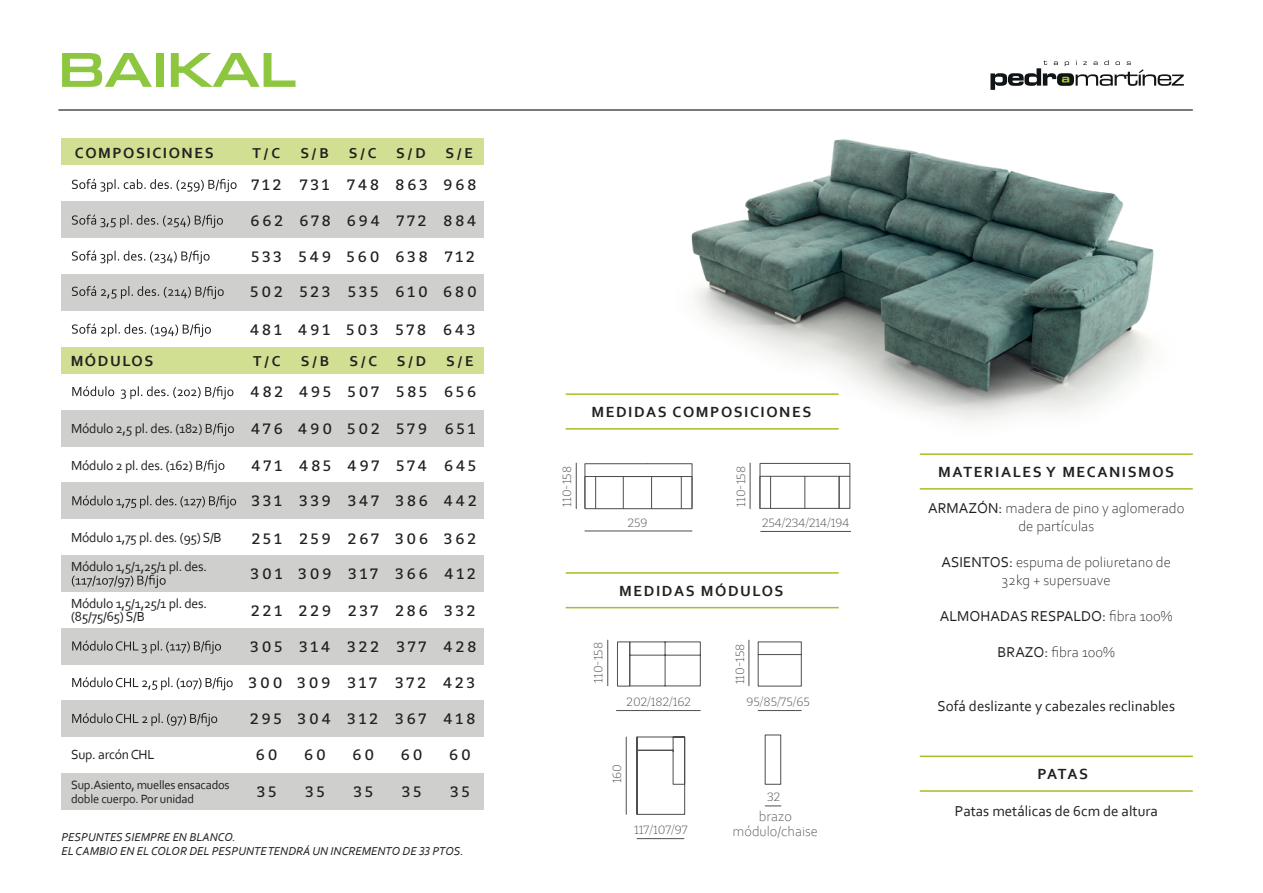
<style>
.page{position:relative;width:1263px;height:893px;background:#fff}
.page>*{position:absolute;margin:0;border:0;box-sizing:border-box;transform-origin:0 0}
.t1{font:700 60px "Parsi";color:#8dc63f}
.t2{font:700 15.45px "Corbel";letter-spacing:.1em;color:#231f20}
.t3{font:15px "Bitter";letter-spacing:.2em;color:#231f20}
.t4{font:300 15px/18px "Corbel";color:#231f20;text-align:center}
.t5{font:15px "Corbel";color:#231f20}
.t6{font:700 15px "Corbel";color:#231f20}
.t7{font:300 14.7px/15.6px "Corbel";color:#4c4f50;text-align:center}
.t8{font:13.8px/13.8px "Corbel";letter-spacing:-.02em;color:#231f20}
.t9{font:12.45px/13.8px "Corbel";letter-spacing:-.02em;color:#231f20}
.t10{font:100 12px "Bitter";color:#4c4f50}
.t11{font:italic 12px/14.4px "Corbel";color:#231f20}
.s1{font-weight:400}
.s2{font-weight:300}
</style>
<div class="page">
<div style="left:61px;top:202px;width:423px;height:36px;background:#cfd0ce"></div>
<div style="left:61px;top:410px;width:423px;height:36px;background:#cfd0ce"></div>
<div style="left:61px;top:483px;width:423px;height:36px;background:#cfd0ce"></div>
<div style="left:61px;top:555px;width:423px;height:37px;background:#cfd0ce"></div>
<div style="left:61px;top:628px;width:423px;height:36px;background:#cfd0ce"></div>
<div style="left:61px;top:701px;width:423px;height:36px;background:#cfd0ce"></div>
<div style="left:61px;top:773px;width:423px;height:37px;background:#cfd0ce"></div>
<div style="left:61px;top:274px;width:423px;height:37px;background:#cfd0ce"></div>
<img style="left:691px;top:60px;width:463px;height:395px">
<svg style="left:1057px;top:73px;width:17px;height:13px"></svg>
<svg style="left:1075px;top:60px;width:109px;height:26px"></svg>
<svg style="left:990px;top:61px;width:79px;height:29px"></svg>
<hr style="left:58px;top:109px;width:1135px;height:2px;background:#4c4f50">
<hr style="left:920px;top:488px;width:273px;height:2px;background:#a3c027">
<hr style="left:920px;top:790px;width:273px;height:2px;background:#a3c027">
<hr style="left:920px;top:756px;width:273px;height:1px;background:#a3c027">
<hr style="left:920px;top:453px;width:273px;height:2px;background:#a3c027">
<svg style="left:757px;top:641px;width:45px;height:46px"></svg>
<hr style="left:585px;top:531px;width:107px;height:1px;background:#4c4f50">
<hr style="left:616px;top:710px;width:84px;height:1px;background:#4c4f50">
<hr style="left:637px;top:838px;width:47px;height:1px;background:#4c4f50">
<hr style="left:758px;top:710px;width:43px;height:1px;background:#4c4f50">
<svg style="left:765px;top:805px;width:16px;height:1px"></svg>
<hr style="left:761px;top:531px;width:90px;height:1px;background:#4c4f50">
<svg style="left:630px;top:641px;width:71px;height:46px"></svg>
<div style="left:765px;top:734px;width:16px;height:51px;border:1px solid #4c4f50"></div>
<hr style="left:576px;top:463px;width:1px;height:46px;background:#4c4f50">
<hr style="left:607px;top:640px;width:1px;height:46px;background:#4c4f50">
<hr style="left:626px;top:737px;width:1px;height:77px;background:#4c4f50">
<hr style="left:749px;top:640px;width:1px;height:46px;background:#4c4f50">
<hr style="left:750px;top:463px;width:1px;height:46px;background:#4c4f50">
<svg style="left:636px;top:736px;width:50px;height:79px"></svg>
<hr style="left:566px;top:428px;width:273px;height:2px;background:#a3c027">
<hr style="left:566px;top:393px;width:273px;height:2px;background:#a3c027">
<hr style="left:566px;top:607px;width:273px;height:1px;background:#a3c027">
<hr style="left:566px;top:572px;width:273px;height:2px;background:#a3c027">
<svg style="left:584px;top:463px;width:109px;height:47px"></svg>
<svg style="left:759px;top:462px;width:92px;height:47px"></svg>
<hr style="left:804px;top:476px;width:1px;height:32px;background:#4c4f50">
<hr style="left:760px;top:508px;width:79px;height:1px;background:#4c4f50">
<hr style="left:770px;top:476px;width:1px;height:32px;background:#4c4f50">
<hr style="left:771px;top:476px;width:34px;height:1px;background:#4c4f50">
<div style="left:617px;top:641px;width:13px;height:46px;border:1px solid #4c4f50"></div>
<div style="left:61px;top:138px;width:423px;height:27px;background:#d1df93"></div>
<svg style="left:72px;top:495px;width:164px;height:14px"></svg>
<svg style="left:72px;top:179px;width:165px;height:13px"></svg>
<svg style="left:72px;top:215px;width:151px;height:13px"></svg>
<svg style="left:72px;top:286px;width:152px;height:13px"></svg>
<svg style="left:72px;top:251px;width:138px;height:13px"></svg>
<svg style="left:72px;top:324px;width:139px;height:13px"></svg>
<svg style="left:196px;top:460px;width:28px;height:13px"></svg>
<svg style="left:206px;top:423px;width:28px;height:13px"></svg>
<svg style="left:72px;top:386px;width:161px;height:13px"></svg>
<svg style="left:72px;top:575px;width:94px;height:13px"></svg>
<svg style="left:72px;top:641px;width:149px;height:13px"></svg>
<svg style="left:72px;top:677px;width:161px;height:13px"></svg>
<svg style="left:72px;top:713px;width:145px;height:13px"></svg>
<div style="left:61px;top:347px;width:423px;height:27px;background:#d1df93"></div>
<h1 class="t1" style="left:58px;top:25px;width:239px">BAIKAL</h1>
<p class="t2" style="left:75px;top:143px;width:140px">COMPOSICIONES</p>
<p class="t6" style="left:252px;top:144px;width:29px">T/C</p>
<p class="t6" style="left:300px;top:144px;width:30px">S/B</p>
<p class="t6" style="left:349px;top:144px;width:29px">S/C</p>
<p class="t6" style="left:396px;top:144px;width:31px">S/D</p>
<p class="t6" style="left:445px;top:144px;width:29px">S/E</p>
<p class="t3" style="left:252px;top:175px;width:226px">712 731 748 863 968</p>
<p class="t3" style="left:250px;top:211px;width:227px">662 678 694 772 884</p>
<p class="t3" style="left:251px;top:247px;width:225px">533 549 560 638 712</p>
<p class="t3" style="left:251px;top:282px;width:228px">502 523 535 610 680</p>
<p class="t3" style="left:250px;top:320px;width:227px">481 491 503 578 643</p>
<p class="t2" style="left:71px;top:352px;width:84px">MÓDULOS</p>
<p class="t6" style="left:253px;top:352px;width:29px">T/C</p>
<p class="t6" style="left:301px;top:352px;width:30px">S/B</p>
<p class="t6" style="left:349px;top:352px;width:29px">S/C</p>
<p class="t6" style="left:397px;top:352px;width:31px">S/D</p>
<p class="t6" style="left:446px;top:352px;width:29px">S/E</p>
<p class="t8" style="left:71px;top:421px;width:133px">Módulo 2,5 pl. des. (182)</p>
<p class="t8" style="left:71px;top:458px;width:123px">Módulo 2 pl. des. (162)</p>
<p class="t3" style="left:251px;top:383px;width:227px">482 495 507 585 656</p>
<p class="t3" style="left:251px;top:419px;width:226px">476 490 502 579 651</p>
<p class="t3" style="left:252px;top:456px;width:226px">471 485 497 574 645</p>
<p class="t3" style="left:252px;top:492px;width:226px">331 339 347 386 442</p>
<p class="t8" style="left:71px;top:531px;width:152px">Módulo 1,75 pl. des. (95)S/B</p>
<p class="t3" style="left:252px;top:529px;width:226px">251 259 267 306 362</p>
<p class="t8" style="left:71px;top:559px;width:138px">Módulo 1,5/1,25/1 pl. des.</p>
<p class="t3" style="left:251px;top:564px;width:226px">301 309 317 366 412</p>
<p class="t8" style="left:71px;top:596px;width:138px">Módulo 1,5/1,25/1 pl. des. (85/75/65) S/B</p>
<p class="t3" style="left:251px;top:601px;width:226px">221 229 237 286 332</p>
<p class="t3" style="left:251px;top:637px;width:227px">305 314 322 377 428</p>
<p class="t3" style="left:249px;top:674px;width:228px">300 309 317 372 423</p>
<p class="t3" style="left:250px;top:709px;width:226px">295 304 312 367 418</p>
<p class="t8" style="left:71px;top:747px;width:85px">Sup. arcónCHL</p>
<p class="t3" style="left:256px;top:745px;width:23px">60</p>
<p class="t3" style="left:304px;top:745px;width:23px">60</p>
<p class="t3" style="left:353px;top:745px;width:23px">60</p>
<p class="t3" style="left:401px;top:745px;width:23px">60</p>
<p class="t3" style="left:449px;top:745px;width:23px">60</p>
<p class="t9" style="left:71px;top:778px;width:160px">Sup.Asiento, muelles ensacados doble cuerpo. Por unidad</p>
<p class="t3" style="left:257px;top:782px;width:21px">35</p>
<p class="t3" style="left:305px;top:782px;width:21px">35</p>
<p class="t3" style="left:354px;top:782px;width:21px">35</p>
<p class="t3" style="left:402px;top:782px;width:21px">35</p>
<p class="t3" style="left:450px;top:782px;width:21px">35</p>
<p class="t11" style="left:61px;top:829px;width:404px">PESPUNTES SIEMPRE EN BLANCO.<br>EL CAMBIO EN EL COLOR DEL PESPUNTE TENDRÁ UN INCREMENTO DE 33 PTOS.</p>
<p class="t10" style="left:559px;top:507px;width:42px;rotate:-90deg">110-158</p>
<p class="t2" style="left:591px;top:402px;width:221px">MEDIDAS COMPOSICIONES</p>
<p class="t10" style="left:628px;top:515px;width:21px">259</p>
<p class="t10" style="left:733px;top:507px;width:42px;rotate:-90deg">110-158</p>
<p class="t10" style="left:762px;top:515px;width:89px">254/234/214/194</p>
<p class="t2" style="left:619px;top:581px;width:166px">MEDIDAS MÓDULOS</p>
<p class="t10" style="left:591px;top:683px;width:42px;rotate:-90deg">110-158</p>
<p class="t10" style="left:627px;top:694px;width:66px">202/182/162</p>
<p class="t10" style="left:732px;top:684px;width:42px;rotate:-90deg">110-158</p>
<p class="t10" style="left:746px;top:694px;width:65px">95/85/75/65</p>
<p class="t10" style="left:609px;top:783px;width:21px;rotate:-90deg">160</p>
<p class="t10" style="left:634px;top:822px;width:55px">117/107/97</p>
<p class="t10" style="left:767px;top:790px;width:15px">32</p>
<p class="t7" style="left:732px;top:808px;width:87px">brazo módulo/chaise</p>
<p class="t2" style="left:938px;top:462px;width:237px">MATERIALES Y MECANISMOS</p>
<p class="t4" style="left:928px;top:499px;width:258px"><span class="s1">ARMAZÓN:</span> madera de pino y aglomerado de partículas</p>
<p class="t4" style="left:942px;top:553px;width:231px"><span class="s1">ASIENTOS:</span> espuma de poliuretano de<br>32kg + supersuave</p>
<p class="t5" style="left:940px;top:607px;width:234px">ALMOHADAS RESPALDO: <span class="s2">fibra 100%</span></p>
<p class="t4" style="left:997px;top:643px;width:119px"><span class="s1">BRAZO:</span> fibra 100%</p>
<p class="t5" style="left:937px;top:697px;width:239px">Sofá deslizante y cabezales reclinables</p>
<p class="t2" style="left:1037px;top:765px;width:52px">PATAS</p>
<p class="t5" style="left:955px;top:802px;width:204px">Patas metálicas de 6cm de altura</p>
</div>
